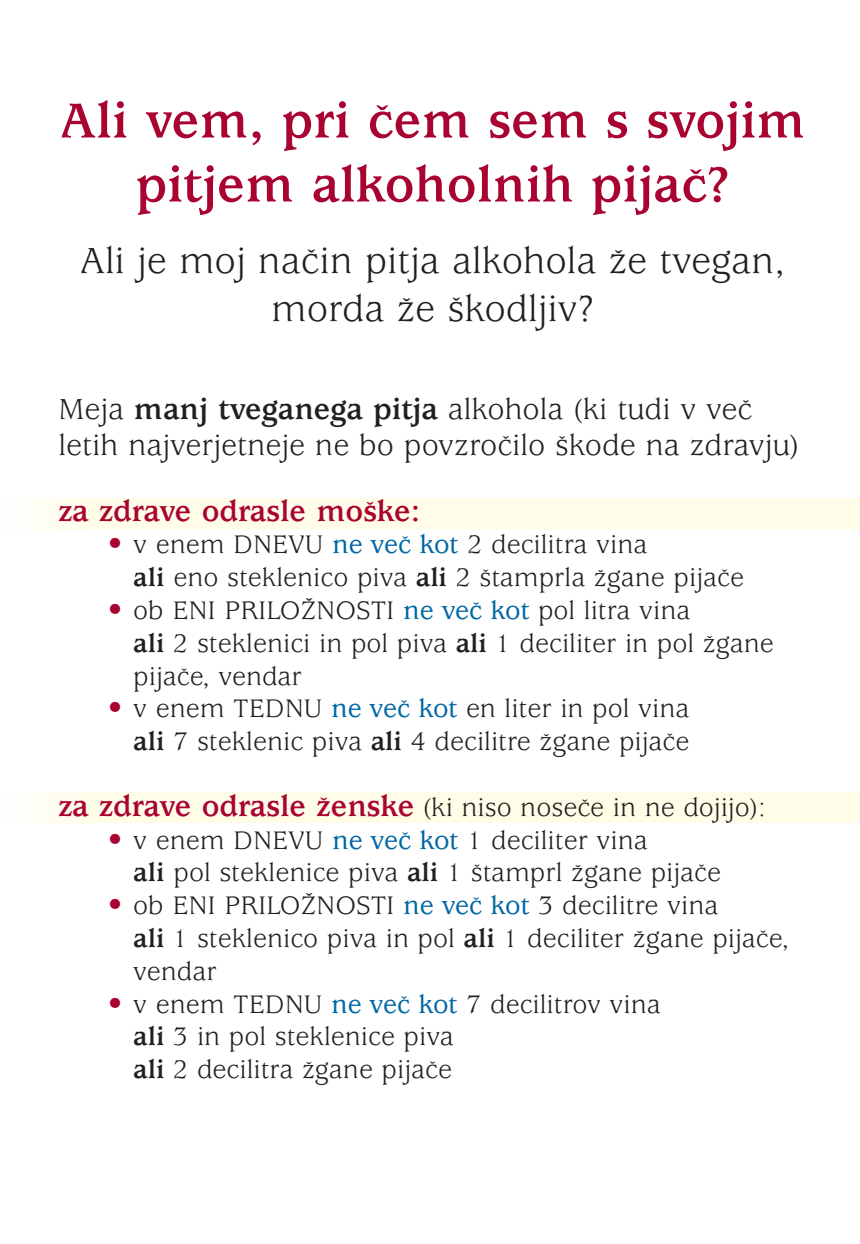
<style>
.page{position:relative;width:860px;height:1244px;background:#fff}
.page>*{position:absolute;margin:0;border:0;box-sizing:border-box;transform-origin:0 0}
.t1{font:700 54px/64px "Usherwood M";color:#a90332;text-align:center}
.t2{font:40px/48px "Usherwood M";color:#231f20;text-align:center}
.t3{font:32px/36px "Usherwood M";color:#231f20}
.t4{font:700 32px "Usherwood M";color:#a90332}
.t5{font:28px/32.8px "Usherwood M";color:#231f20}
.s1{font-weight:700}
.s2{color:#a90332}
.s3{font-weight:500;color:#0067a5}
.s4{font-weight:700;font-size:32px;color:#a90332}
</style>
<div class="page">
<div style="left:85px;top:792px;width:775px;height:31px;background:#fffde8"></div>
<hr style="left:11px;top:792px;width:2px;height:31px;background:#fffefb">
<hr style="left:14px;top:792px;width:2px;height:31px;background:#fffefa">
<hr style="left:17px;top:792px;width:2px;height:31px;background:#fffefa">
<hr style="left:20px;top:792px;width:2px;height:31px;background:#fffef9">
<hr style="left:23px;top:792px;width:2px;height:31px;background:#fffef8">
<hr style="left:27px;top:792px;width:2px;height:31px;background:#fffef7">
<hr style="left:30px;top:792px;width:2px;height:31px;background:#fffef6">
<hr style="left:33px;top:792px;width:2px;height:31px;background:#fffef6">
<hr style="left:36px;top:792px;width:2px;height:31px;background:#fffef5">
<hr style="left:39px;top:792px;width:2px;height:31px;background:#fffef4">
<hr style="left:42px;top:792px;width:2px;height:31px;background:#fffef3">
<hr style="left:45px;top:792px;width:2px;height:31px;background:#fffef2">
<hr style="left:48px;top:792px;width:3px;height:31px;background:#fffef2">
<hr style="left:52px;top:792px;width:2px;height:31px;background:#fffdf1">
<hr style="left:55px;top:792px;width:2px;height:31px;background:#fffdf0">
<hr style="left:58px;top:792px;width:2px;height:31px;background:#fffdef">
<hr style="left:61px;top:792px;width:2px;height:31px;background:#fffdee">
<hr style="left:64px;top:792px;width:2px;height:31px;background:#fffded">
<hr style="left:67px;top:792px;width:2px;height:31px;background:#fffded">
<hr style="left:70px;top:792px;width:3px;height:31px;background:#fffdec">
<hr style="left:74px;top:792px;width:2px;height:31px;background:#fffdeb">
<hr style="left:77px;top:792px;width:2px;height:31px;background:#fffdea">
<hr style="left:80px;top:792px;width:2px;height:31px;background:#fffde9">
<hr style="left:83px;top:792px;width:2px;height:31px;background:#fffde9">
<div style="left:85px;top:499px;width:775px;height:30px;background:#fffde8"></div>
<hr style="left:11px;top:499px;width:2px;height:30px;background:#fffefb">
<hr style="left:14px;top:499px;width:2px;height:30px;background:#fffefa">
<hr style="left:17px;top:499px;width:2px;height:30px;background:#fffefa">
<hr style="left:20px;top:499px;width:2px;height:30px;background:#fffef9">
<hr style="left:23px;top:499px;width:2px;height:30px;background:#fffef8">
<hr style="left:27px;top:499px;width:2px;height:30px;background:#fffef7">
<hr style="left:30px;top:499px;width:2px;height:30px;background:#fffef6">
<hr style="left:33px;top:499px;width:2px;height:30px;background:#fffef6">
<hr style="left:36px;top:499px;width:2px;height:30px;background:#fffef5">
<hr style="left:39px;top:499px;width:2px;height:30px;background:#fffef4">
<hr style="left:42px;top:499px;width:2px;height:30px;background:#fffef3">
<hr style="left:45px;top:499px;width:2px;height:30px;background:#fffef2">
<hr style="left:48px;top:499px;width:3px;height:30px;background:#fffef2">
<hr style="left:52px;top:499px;width:2px;height:30px;background:#fffdf1">
<hr style="left:55px;top:499px;width:2px;height:30px;background:#fffdf0">
<hr style="left:58px;top:499px;width:2px;height:30px;background:#fffdef">
<hr style="left:61px;top:499px;width:2px;height:30px;background:#fffdee">
<hr style="left:64px;top:499px;width:2px;height:30px;background:#fffded">
<hr style="left:67px;top:499px;width:2px;height:30px;background:#fffded">
<hr style="left:70px;top:499px;width:3px;height:30px;background:#fffdec">
<hr style="left:74px;top:499px;width:2px;height:30px;background:#fffdeb">
<hr style="left:77px;top:499px;width:2px;height:30px;background:#fffdea">
<hr style="left:80px;top:499px;width:2px;height:30px;background:#fffde9">
<hr style="left:83px;top:499px;width:2px;height:30px;background:#fffde9">
<h1 class="t1" style="left:60px;top:94px;width:747px">Ali vem, pri Ëem sem s svojim pitjem alkoholnih pijaË?</h1>
<h2 class="t2" style="left:80px;top:240px;width:707px">Ali je moj naËin pitja alkohola æe tvegan, morda æe πkodljiv?</h2>
<p class="t3" style="left:58px;top:394px;width:742px">Meja <span class="s1">manj tveganega pitja</span> alkohola (ki tudi v veË letih najverjetneje ne bo povzroËilo πkode na zdravju)</p>
<p class="t4" style="left:58px;top:498px;width:363px">za zdrave odrasle moπke:</p>
<p class="t5" style="left:133px;top:531px;width:612px;text-indent:-25px"><span class="s2">•</span> v enem DNEVU <span class="s3">ne veË kot</span> 2 decilitra vina<br><span class="s1">ali</span> eno steklenico piva <span class="s1">ali</span> 2 πtamprla ægane pijaËe</p>
<p class="t5" style="left:133px;top:596px;width:642px;text-indent:-25px"><span class="s2">•</span> ob ENI PRILOÆNOSTI <span class="s3">ne veË kot</span> pol litra vina<br><span class="s1">ali</span> 2 steklenici in pol piva <span class="s1">ali</span> 1 deciliter in pol ægane pijaËe, vendar</p>
<p class="t5" style="left:108px;top:695px;width:583px;text-align:right"><span class="s2">•</span> v enem TEDNU <span class="s3">ne veË kot</span> en liter in pol vina <span class="s1">ali</span> 7 steklenic piva <span class="s1">ali</span> 4 decilitre ægane pijaËe</p>
<p class="t5" style="left:58px;top:793px;width:709px"><span class="s4">za zdrave odrasle æenske</span> (ki niso noseËe in ne dojijo):</p>
<p class="t5" style="left:133px;top:826px;width:589px;text-indent:-25px"><span class="s2">•</span> v enem DNEVU <span class="s3">ne veË kot</span> 1 deciliter vina<br><span class="s1">ali</span> pol steklenice piva <span class="s1">ali</span> 1 πtamprl ægane pijaËe</p>
<p class="t5" style="left:133px;top:891px;width:657px;text-indent:-25px"><span class="s2">•</span> ob ENI PRILOÆNOSTI <span class="s3">ne veË kot</span> 3 decilitre vina<br><span class="s1">ali</span> 1 steklenico piva in pol <span class="s1">ali</span> 1 deciliter ægane pijaËe, vendar</p>
<p class="t5" style="left:133px;top:990px;width:529px;text-indent:-25px"><span class="s2">•</span> v enem TEDNU <span class="s3">ne veË kot</span> 7 decilitrov vina <span class="s1">ali</span> 3 in pol steklenice piva<br><span class="s1">ali</span> 2 decilitra ægane pijaËe</p>
</div>
